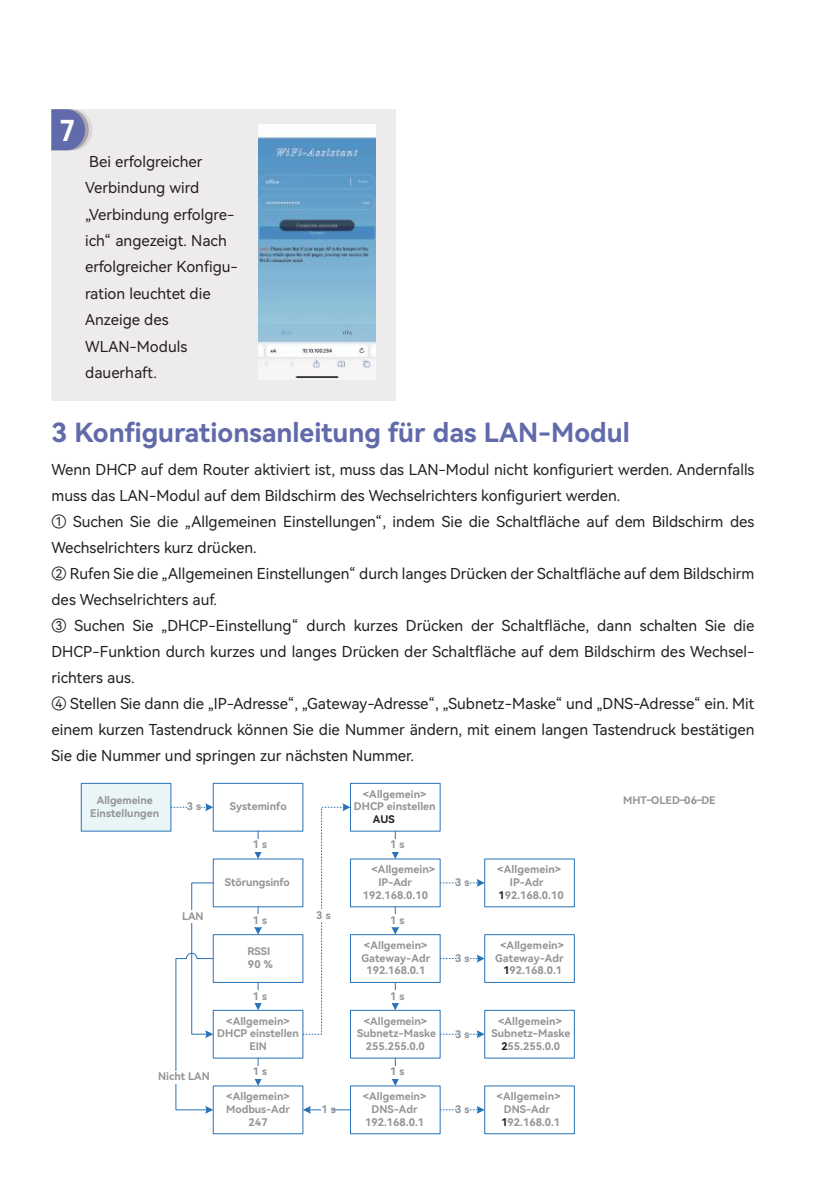
<style>
.page{position:relative;width:823px;height:1191px;background:#fff}
.page>*{position:absolute;margin:0;border:0;box-sizing:border-box;transform-origin:0 0}
.t1{font:28.8px "Harmony OS Sans Bold";color:#fff;scale:.91 1}
.t2{font:26.4px "Harmony OS Sans SC Bold";color:#616aaa}
.t3{font:15px/26px "Harmony OS Sans SC";color:#241f1f}
.t4{font:10.6px/12.6px "Harmony OS Sans Bold";letter-spacing:.005em;color:#959598;text-align:center}
.t5{font:10.6px "Harmony OS Sans Bold";color:#241f1f}
.s1{color:#241f1f}
</style>
<div class="page">
<div style="left:51px;top:109px;width:345px;height:292px;background:#eeebec"></div>
<svg style="left:51px;top:109px;width:41px;height:41px;background:#8085b4"></svg>
<div style="left:213px;top:783px;width:90px;height:48px;border:1px solid #2973b8"></div>
<div style="left:213px;top:934px;width:90px;height:49px;border:1px solid #2973b8"></div>
<div style="left:213px;top:1085px;width:90px;height:49px;border:1px solid #2973b8"></div>
<svg style="left:254px;top:906px;width:8px;height:28px"></svg>
<div style="left:252px;top:914px;width:11px;height:13px;background:#fff"></div>
<svg style="left:254px;top:831px;width:8px;height:28px"></svg>
<div style="left:252px;top:838px;width:11px;height:13px;background:#fff"></div>
<svg style="left:171px;top:803px;width:42px;height:8px"></svg>
<div style="left:186px;top:801px;width:11px;height:12px;background:#fff"></div>
<svg style="left:254px;top:982px;width:8px;height:27px"></svg>
<div style="left:252px;top:990px;width:11px;height:12px;background:#fff"></div>
<svg style="left:254px;top:1058px;width:8px;height:28px"></svg>
<div style="left:252px;top:1065px;width:11px;height:13px;background:#fff"></div>
<div style="left:81px;top:783px;width:90px;height:48px;background:#eaf5f7"></div>
<div style="left:81px;top:783px;width:90px;height:48px;border:1px solid #2973b8"></div>
<svg style="left:175px;top:882px;width:39px;height:231px"></svg>
<div style="left:178px;top:910px;width:21px;height:12px;background:#fff"></div>
<div style="left:213px;top:1009px;width:90px;height:49px;border:1px solid #2973b8"></div>
<div style="left:350px;top:783px;width:90px;height:48px;border:1px solid #2973b8"></div>
<svg style="left:302px;top:803px;width:48px;height:232px"></svg>
<div style="left:316px;top:909px;width:11px;height:13px;background:#fff"></div>
<svg style="left:440px;top:879px;width:44px;height:8px"></svg>
<div style="left:456px;top:876px;width:11px;height:13px;background:#fff"></div>
<div style="left:350px;top:934px;width:90px;height:49px;border:1px solid #2973b8"></div>
<div style="left:350px;top:1009px;width:90px;height:49px;border:1px solid #2973b8"></div>
<div style="left:350px;top:1085px;width:90px;height:49px;border:1px solid #2973b8"></div>
<svg style="left:391px;top:906px;width:8px;height:28px"></svg>
<div style="left:389px;top:914px;width:11px;height:13px;background:#fff"></div>
<svg style="left:391px;top:982px;width:8px;height:28px"></svg>
<div style="left:389px;top:990px;width:11px;height:12px;background:#fff"></div>
<svg style="left:391px;top:1058px;width:8px;height:28px"></svg>
<div style="left:389px;top:1065px;width:11px;height:13px;background:#fff"></div>
<div style="left:484px;top:934px;width:90px;height:49px;border:1px solid #2973b8"></div>
<svg style="left:440px;top:954px;width:44px;height:8px"></svg>
<div style="left:456px;top:952px;width:11px;height:13px;background:#fff"></div>
<div style="left:484px;top:1009px;width:90px;height:49px;border:1px solid #2973b8"></div>
<div style="left:484px;top:1085px;width:90px;height:49px;border:1px solid #2973b8"></div>
<svg style="left:440px;top:1030px;width:44px;height:8px"></svg>
<div style="left:456px;top:1027px;width:11px;height:13px;background:#fff"></div>
<svg style="left:440px;top:1105px;width:44px;height:8px"></svg>
<div style="left:456px;top:1103px;width:11px;height:13px;background:#fff"></div>
<svg style="left:391px;top:831px;width:8px;height:28px"></svg>
<div style="left:389px;top:838px;width:11px;height:13px;background:#fff"></div>
<hr style="left:309px;top:1109px;width:41px;height:1px;background:#2973b8">
<svg style="left:303px;top:1105px;width:8px;height:8px"></svg>
<div style="left:321px;top:1103px;width:11px;height:13px;background:#fff"></div>
<img style="left:258px;top:125px;width:117px;height:254px">
<h1 class="t1" style="left:59px;top:110px;width:19px">7</h1>
<p class="t3" style="left:85px;top:148px;width:154px">Bei erfolgreicher<br>Verbindung wird „Verbindung erfolgre&shy;ich“ angezeigt. Nach erfolgreicher Konfigu&shy;ration leuchtet die<br>Anzeige des<br>WLAN-Moduls dauerhaft.</p>
<h2 class="t2" style="left:51px;top:414px;width:579px">3 Konfigurationsanleitung für das LAN-Modul</h2>
<p class="t3" style="left:51px;top:456px;width:704px">Wenn DHCP auf dem Router aktiviert ist, muss das LAN-Modul nicht konfiguriert werden. Andernfalls muss das LAN-Modul auf dem Bildschirm des Wechselrichters konfiguriert werden.<br>① Suchen Sie die „Allgemeinen Einstellungen“, indem Sie die Schaltfläche auf dem Bildschirm des Wechselrichters kurz drücken.<br>② Rufen Sie die „Allgemeinen Einstellungen“ durch langes Drücken der Schaltfläche auf dem Bildschirm des Wechselrichters auf.<br>③ Suchen Sie „DHCP-Einstellung“ durch kurzes Drücken der Schaltfläche, dann schalten Sie die DHCP-Funktion durch kurzes und langes Drücken der Schaltfläche auf dem Bildschirm des Wechsel&shy;richters aus.<br>④ Stellen Sie dann die „IP-Adresse“, „Gateway-Adresse“, „Subnetz-Maske“ und „DNS-Adresse“ ein. Mit einem kurzen Tastendruck können Sie die Nummer ändern, mit einem langen Tastendruck bestätigen Sie die Nummer und springen zur nächsten Nummer.</p>
<p class="t4" style="left:90px;top:793px;width:70px">Allgemeine<br>Einstellungen</p>
<p class="t4" style="left:187px;top:800px;width:16px">3 s</p>
<p class="t4" style="left:230px;top:800px;width:58px">Systeminfo</p>
<p class="t4" style="left:354px;top:787px;width:83px">&lt;Allgemein&gt;<br>DHCP einstellen</p>
<p class="t5" style="left:372px;top:812px;width:23px">AUS</p>
<p class="t4" style="left:622px;top:793px;width:94px">MHT–OLED–06–DE</p>
<p class="t4" style="left:252px;top:837px;width:16px">1 s</p>
<p class="t4" style="left:390px;top:837px;width:16px">1 s</p>
<p class="t4" style="left:225px;top:875px;width:66px">Störungsinfo</p>
<p class="t4" style="left:371px;top:863px;width:65px">&lt;Allgemein&gt;</p>
<p class="t4" style="left:378px;top:875px;width:35px">IP-Adr</p>
<p class="t4" style="left:362px;top:888px;width:67px">192.168.0.10</p>
<p class="t4" style="left:455px;top:875px;width:16px">3 s</p>
<p class="t4" style="left:497px;top:863px;width:65px">&lt;Allgemein&gt;</p>
<p class="t4" style="left:509px;top:875px;width:35px">IP-Adr</p>
<p class="t4" style="left:498px;top:888px;width:66px"><span class="s1">1</span>92.168.0.10</p>
<p class="t4" style="left:182px;top:909px;width:23px">LAN</p>
<p class="t4" style="left:252px;top:913px;width:16px">1 s</p>
<p class="t4" style="left:316px;top:908px;width:16px">3 s</p>
<p class="t4" style="left:390px;top:913px;width:16px">1 s</p>
<p class="t4" style="left:247px;top:945px;width:27px;text-align:left">RSSI<br>90 %</p>
<p class="t4" style="left:361px;top:938px;width:70px">&lt;Allgemein&gt;<br>Gateway-Adr<br>192.168.0.1</p>
<p class="t4" style="left:455px;top:951px;width:16px">3 s</p>
<p class="t4" style="left:495px;top:938px;width:70px">&lt;Allgemein&gt;<br>Gateway-Adr<br><span class="s1">1</span>92.168.0.1</p>
<p class="t4" style="left:252px;top:989px;width:16px">1 s</p>
<p class="t4" style="left:390px;top:989px;width:16px">1 s</p>
<p class="t4" style="left:217px;top:1014px;width:83px">&lt;Allgemein&gt;<br>DHCP einstellen<br>EIN</p>
<p class="t4" style="left:357px;top:1014px;width:80px">&lt;Allgemein&gt;<br>Subnetz-Maske<br>255.255.0.0</p>
<p class="t4" style="left:455px;top:1027px;width:16px">3 s</p>
<p class="t4" style="left:491px;top:1014px;width:80px">&lt;Allgemein&gt;<br>Subnetz-Maske<br><span class="s1">2</span>55.255.0.0</p>
<p class="t4" style="left:158px;top:1070px;width:53px">Nicht LAN</p>
<p class="t4" style="left:252px;top:1064px;width:16px">1 s</p>
<p class="t4" style="left:390px;top:1064px;width:16px">1 s</p>
<p class="t4" style="left:226px;top:1090px;width:65px">&lt;Allgemein&gt;<br>Modbus-Adr<br>247</p>
<p class="t4" style="left:321px;top:1102px;width:16px">1 s</p>
<p class="t4" style="left:362px;top:1089px;width:65px">&lt;Allgemein&gt;<br>DNS-Adr<br>192.168.0.1</p>
<p class="t4" style="left:455px;top:1102px;width:16px">3 s</p>
<p class="t4" style="left:496px;top:1090px;width:65px">&lt;Allgemein&gt;<br>DNS-Adr<br><span class="s1">1</span>92.168.0.1</p>
</div>
